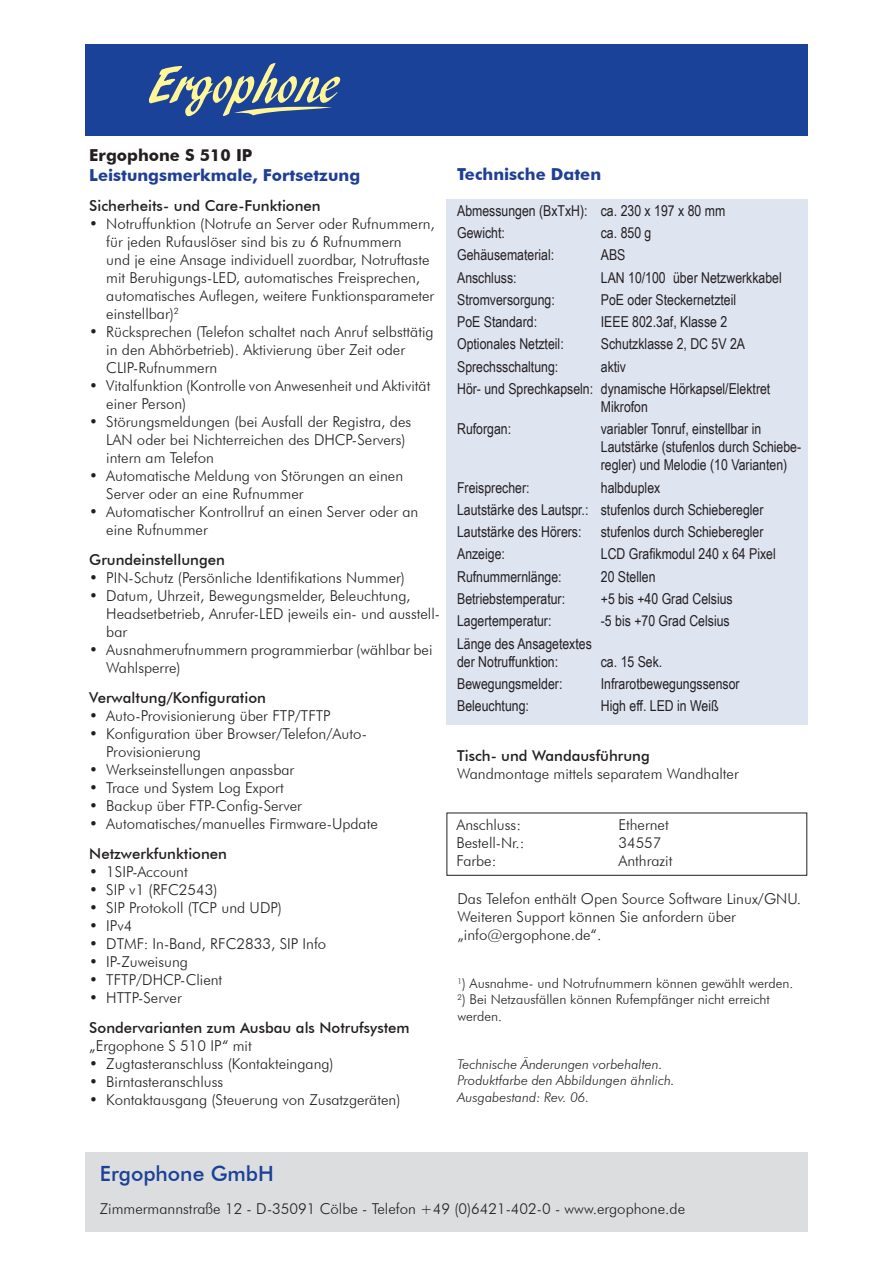
<style>
.page{position:relative;width:893px;height:1263px;background:#fff}
.page>*{position:absolute;margin:0;border:0;box-sizing:border-box;transform-origin:0 0}
.Schriftzug{font:500 21px "Futura BT";color:#1a4196}
.Head-blue{font:700 16.5px "Futura BT";color:#1f3f97}
.Head{font:700 16.5px "Futura BT";color:#231f20}
.Fließtext{font:300 15px/18px "Futura BT";color:#231f20}
.Techn_Daten{font:15px/18px "Arial Narrow";color:#231f20}
.Head-2{font:500 15px "Futura BT";color:#231f20}
.Techn_Änderung{font:300 15px/18px "Futura BT";color:#231f20}
.Adresse{font:300 15px "Futura BT";color:#231f20}
.Techn_Änderung-2{font:300 13.5px/16.2px "Futura BT";color:#231f20}
.Techn_Änderung-3{font:italic 300 13.5px "Futura BT";color:#231f20}
</style>
<div class="page">
<div style="left:85px;top:1152px;width:723px;height:80px;background:#dcdddf"></div>
<div style="left:85px;top:44px;width:723px;height:92px;background:#1b4299"></div>
<svg style="left:148px;top:63px;width:193px;height:53px"></svg>
<div style="left:446px;top:199px;width:362px;height:526px;background:#dfe4f1"></div>
<div style="left:446px;top:812px;width:361px;height:64px;border:1px solid #231f20"></div>
<p class="Head" style="left:89px;top:145px;width:165px">Ergophone S 510 IP</p>
<p class="Head-blue" style="left:89px;top:165px;width:272px">Leistungsmerkmale, Fortsetzung</p>
<p class="Head-2" style="left:89px;top:197px;width:233px">Sicherheits- und Care-Funktionen</p>
<p class="Fließtext" style="left:106px;top:215px;width:330px;text-indent:-17px">• Notruffunktion (Notrufe an Server oder Rufnummern, für jeden Rufauslöser sind bis zu 6 Rufnummern<br>und je eine Ansage individuell zuordbar, Notruftaste mit Beruhigungs-LED, automatisches Freisprechen, automatisches Auflegen, weitere Funktionsparameter einstellbar)<sup>2</sup></p>
<p class="Fließtext" style="left:106px;top:323px;width:329px;text-indent:-17px">• Rücksprechen (Telefon schaltet nach Anruf selbsttätig in den Abhörbetrieb). Aktivierung über Zeit oder<br>CLIP-Rufnummern</p>
<p class="Fließtext" style="left:106px;top:377px;width:326px;text-indent:-17px">• Vitalfunktion (Kontrolle von Anwesenheit und Aktivität einer Person)</p>
<p class="Fließtext" style="left:106px;top:413px;width:306px;text-indent:-17px">• Störungsmeldungen (bei Ausfall der Registra, des<br>LAN oder bei Nichterreichen des DHCP-Servers) intern am Telefon</p>
<p class="Fließtext" style="left:106px;top:467px;width:298px;text-indent:-17px">• Automatische Meldung von Störungen an einen<br>Server oder an eine Rufnummer</p>
<p class="Fließtext" style="left:106px;top:503px;width:314px;text-indent:-17px">• Automatischer Kontrollruf an einen Server oder an eine Rufnummer</p>
<p class="Head-2" style="left:89px;top:551px;width:137px">Grundeinstellungen</p>
<p class="Fließtext" style="left:89px;top:569px;width:317px">• PIN-Schutz (Persönliche Identifikations Nummer)</p>
<p class="Fließtext" style="left:106px;top:587px;width:335px;text-indent:-17px">• Datum, Uhrzeit, Bewegungsmelder, Beleuchtung,<br>Headsetbetrieb, Anrufer-LED jeweils ein- und ausstell&shy;bar</p>
<p class="Fließtext" style="left:106px;top:641px;width:328px;text-indent:-17px">• Ausnahmerufnummern programmierbar (wählbar bei<br>Wahlsperre)</p>
<p class="Head-2" style="left:89px;top:689px;width:178px">Verwaltung/Konfiguration</p>
<p class="Fließtext" style="left:89px;top:707px;width:243px">• Auto-Provisionierung über FTP/TFTP</p>
<p class="Fließtext" style="left:106px;top:725px;width:262px;text-indent:-17px">• Konfiguration über Browser/Telefon/Auto-<br>Provisionierung</p>
<p class="Fließtext" style="left:89px;top:761px;width:206px">• Werkseinstellungen anpassbar</p>
<p class="Fließtext" style="left:89px;top:779px;width:196px">• Trace und System Log Export</p>
<p class="Fließtext" style="left:89px;top:797px;width:214px">• Backup über FTP-Config-Server</p>
<p class="Fließtext" style="left:89px;top:815px;width:290px">• Automatisches/manuelles Firmware-Update</p>
<p class="Head-2" style="left:89px;top:845px;width:139px">Netzwerkfunktionen</p>
<p class="Fließtext" style="left:89px;top:863px;width:100px">• 1SIP-Account</p>
<p class="Fließtext" style="left:89px;top:881px;width:130px">• SIP v1 (RFC2543)</p>
<p class="Fließtext" style="left:89px;top:899px;width:194px">• SIP Protokoll (TCP und UDP)</p>
<p class="Fließtext" style="left:89px;top:917px;width:45px">• IPv4</p>
<p class="Fließtext" style="left:89px;top:935px;width:239px">• DTMF: In-Band, RFC2833, SIP Info</p>
<p class="Fließtext" style="left:89px;top:953px;width:100px">• IP-Zuweisung</p>
<p class="Fließtext" style="left:89px;top:971px;width:135px">• TFTP/DHCP-Client</p>
<p class="Fließtext" style="left:89px;top:989px;width:94px">• HTTP-Server</p>
<p class="Head-2" style="left:89px;top:1019px;width:322px">Sondervarianten zum Ausbau als Notrufsystem</p>
<p class="Fließtext" style="left:89px;top:1037px;width:164px">„Ergophone S 510 IP“ mit</p>
<p class="Fließtext" style="left:89px;top:1055px;width:246px">• Zugtasteranschluss (Kontakteingang)</p>
<p class="Fließtext" style="left:89px;top:1073px;width:135px">• Birntasteranschluss</p>
<p class="Fließtext" style="left:89px;top:1091px;width:313px">• Kontaktausgang (Steuerung von Zusatzgeräten)</p>
<p class="Head-blue" style="left:457px;top:164px;width:145px">Technische Daten</p>
<p class="Techn_Daten" style="left:457px;top:201px;width:270px">Abmessungen (BxTxH): ca. 230 x 197 x 80 mm</p>
<p class="Techn_Daten" style="left:457px;top:223px;width:49px">Gewicht:</p>
<p class="Techn_Daten" style="left:601px;top:223px;width:52px">ca. 850 g</p>
<p class="Techn_Daten" style="left:457px;top:245px;width:99px">Gehäusematerial:</p>
<p class="Techn_Daten" style="left:601px;top:245px;width:26px">ABS</p>
<p class="Techn_Daten" style="left:457px;top:268px;width:61px">Anschluss:</p>
<p class="Techn_Daten" style="left:601px;top:268px;width:182px">LAN 10/100 über Netzwerkkabel</p>
<p class="Techn_Daten" style="left:457px;top:290px;width:99px">Stromversorgung:</p>
<p class="Techn_Daten" style="left:601px;top:290px;width:137px">PoE oder Steckernetzteil</p>
<p class="Techn_Daten" style="left:457px;top:312px;width:82px">PoE Standard:</p>
<p class="Techn_Daten" style="left:601px;top:312px;width:128px">IEEE 802.3af, Klasse 2</p>
<p class="Techn_Daten" style="left:457px;top:335px;width:108px">Optionales Netzteil:</p>
<p class="Techn_Daten" style="left:601px;top:335px;width:146px">Schutzklasse 2, DC 5V 2A</p>
<p class="Techn_Daten" style="left:457px;top:357px;width:103px">Sprechsschaltung:</p>
<p class="Techn_Daten" style="left:601px;top:357px;width:27px">aktiv</p>
<p class="Techn_Daten" style="left:601px;top:379px;width:171px;text-indent:-144px">Hör- und Sprechkapseln: dynamische Hörkapsel/Elektret<br>Mikrofon</p>
<p class="Techn_Daten" style="left:457px;top:419px;width:56px">Ruforgan:</p>
<p class="Techn_Daten" style="left:601px;top:419px;width:202px">variabler Tonruf, einstellbar in<br>Lautstärke (stufenlos durch Schiebe&shy;regler) und Melodie (10 Varianten)</p>
<p class="Techn_Daten" style="left:457px;top:478px;width:74px">Freisprecher:</p>
<p class="Techn_Daten" style="left:601px;top:478px;width:61px">halbduplex</p>
<p class="Techn_Daten" style="left:457px;top:500px;width:308px">Lautstärke des Lautspr.: stufenlos durch Schieberegler</p>
<p class="Techn_Daten" style="left:457px;top:522px;width:126px">Lautstärke des Hörers:</p>
<p class="Techn_Daten" style="left:601px;top:522px;width:164px">stufenlos durch Schieberegler</p>
<p class="Techn_Daten" style="left:457px;top:545px;width:49px">Anzeige:</p>
<p class="Techn_Daten" style="left:601px;top:545px;width:177px">LCD Grafikmodul 240 x 64 Pixel</p>
<p class="Techn_Daten" style="left:457px;top:567px;width:106px">Rufnummernlänge:</p>
<p class="Techn_Daten" style="left:601px;top:567px;width:56px">20 Stellen</p>
<p class="Techn_Daten" style="left:457px;top:589px;width:110px">Betriebstemperatur:</p>
<p class="Techn_Daten" style="left:601px;top:589px;width:133px">+5 bis +40 Grad Celsius</p>
<p class="Techn_Daten" style="left:457px;top:611px;width:96px">Lagertemperatur:</p>
<p class="Techn_Daten" style="left:601px;top:611px;width:130px">-5 bis +70 Grad Celsius</p>
<p class="Techn_Daten" style="left:457px;top:634px;width:136px">Länge des Ansagetextes der Notruffunktion:</p>
<p class="Techn_Daten" style="left:601px;top:652px;width:63px">ca. 15 Sek.</p>
<p class="Techn_Daten" style="left:457px;top:674px;width:107px">Bewegungsmelder:</p>
<p class="Techn_Daten" style="left:601px;top:674px;width:140px">Infrarotbewegungssensor</p>
<p class="Techn_Daten" style="left:457px;top:696px;width:73px">Beleuchtung:</p>
<p class="Techn_Daten" style="left:601px;top:696px;width:119px">High eff. LED in Weiß</p>
<p class="Head-2" style="left:457px;top:746px;width:194px">Tisch- und Wandausführung</p>
<p class="Fließtext" style="left:457px;top:764px;width:283px">Wandmontage mittels separatem Wandhalter</p>
<p class="Fließtext" style="left:456px;top:816px;width:66px">Anschluss:</p>
<p class="Fließtext" style="left:618px;top:816px;width:52px">Ethernet</p>
<p class="Fließtext" style="left:456px;top:834px;width:70px">Bestell-Nr.:</p>
<p class="Fließtext" style="left:618px;top:834px;width:45px">34557</p>
<p class="Fließtext" style="left:456px;top:852px;width:42px">Farbe:</p>
<p class="Fließtext" style="left:618px;top:852px;width:56px">Anthrazit</p>
<p class="Techn_Änderung" style="left:457px;top:889px;width:345px">Das Telefon enthält Open Source Software Linux/GNU.<br>Weiteren Support können Sie anfordern über „info@ergophone.de“.</p>
<p class="Techn_Änderung-2" style="left:457px;top:975px;width:337px"><sup>1</sup>) Ausnahme- und Notrufnummern können gewählt werden.</p>
<p class="Techn_Änderung-2" style="left:457px;top:991px;width:314px"><sup>2</sup>) Bei Netzausfällen können Rufempfänger nicht erreicht werden.</p>
<p class="Techn_Änderung-3" style="left:457px;top:1056px;width:207px">Technische Änderungen vorbehalten.</p>
<p class="Techn_Änderung-3" style="left:457px;top:1072px;width:219px">Produktfarbe den Abbildungen ähnlich.</p>
<p class="Techn_Änderung-3" style="left:457px;top:1088px;width:133px">Ausgabestand: Rev. 06.</p>
<p class="Schriftzug" style="left:100px;top:1161px;width:175px">Ergophone GmbH</p>
<p class="Adresse" style="left:100px;top:1199px;width:587px">Zimmermannstraße 12 - D-35091 Cölbe - Telefon +49 (0)6421-402-0 - www.ergophone.de</p>
</div>
